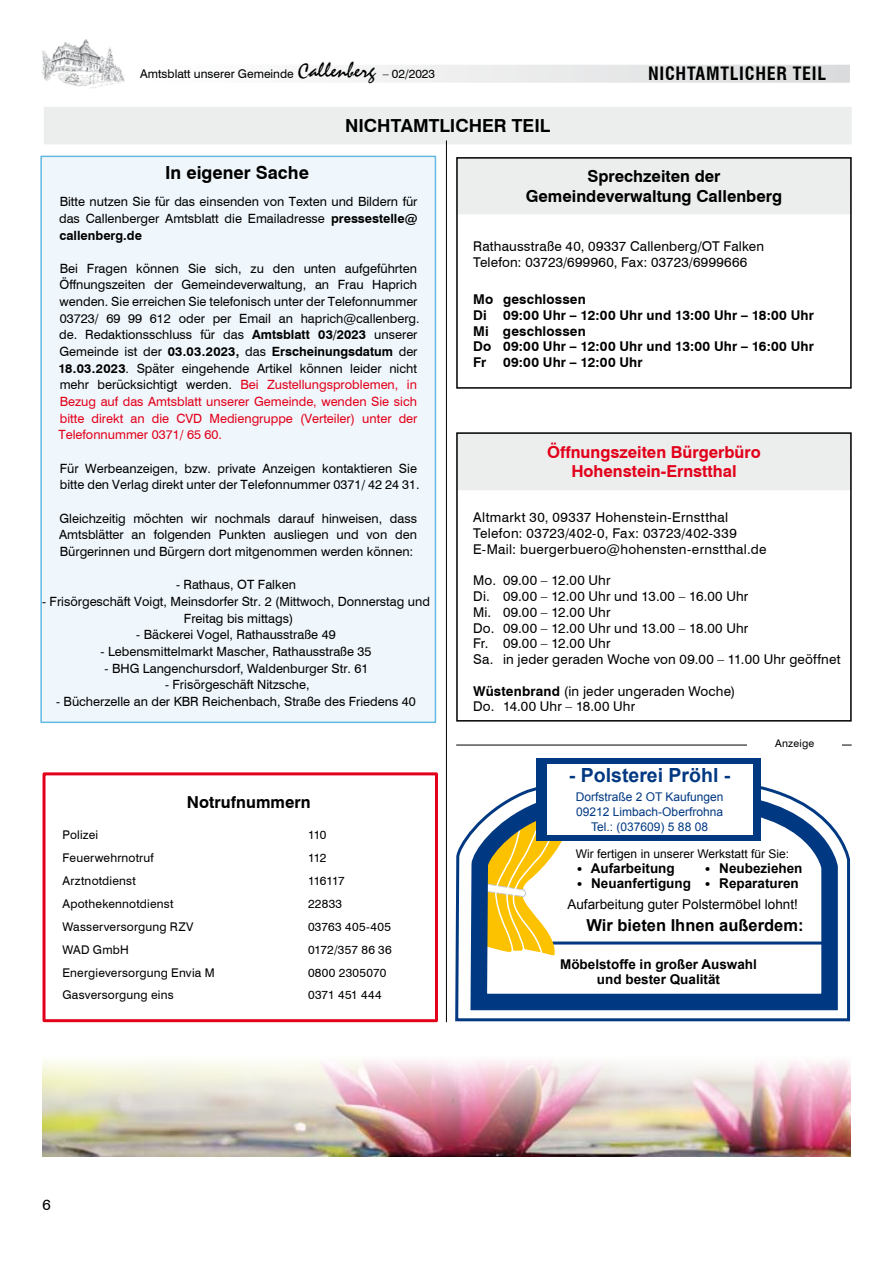
<style>
.page{position:relative;width:893px;height:1263px;background:#fff}
.page>*{position:absolute;margin:0;border:0;box-sizing:border-box;transform-origin:0 0}
.t1{font:700 19.5px "Arial";color:#003882}
.t2{font:700 18px "Swiss 721 BT";color:#000}
.t3{font:700 condensed 18px "Swiss 721 BT";letter-spacing:.04em;color:#000}
.t4{font:700 16.5px/19.8px "Swiss 721 BT";color:#000;text-align:center}
.t5{font:700 16.5px/19.8px "Swiss 721 BT";color:#e2001a;text-align:center}
.t6{font:700 16.5px "Arial";color:#000}
.t7{font:15px "Swiss 721 BT";color:#000}
.t8{font:13.5px/15.8px "Swiss 721 BT";letter-spacing:.015em;color:#000}
.t9{font:700 13.5px/15.8px "Swiss 721 BT";letter-spacing:.01em;color:#000}
.t10{font:700 13.5px/15px "Arial";color:#000;text-align:center}
.t11{font:13.5px/21px "Arial";color:#000;text-align:right}
.t12{font:12.75px/16.6px "Swiss 721 BT";color:#000;text-align:justify}
.t13{font:12px "Swiss 721 BT";letter-spacing:.015em;color:#000}
.t14{font:12px/15px "Arial";color:#003882;text-align:center}
.t15{font:12px "Arial";color:#000}
.t16{font:10.5px "Swiss 721 BT";letter-spacing:.02em;color:#000}
.s1{font-family:"Staccato 222 BT";font-size:21px}
.s2{font-weight:700}
.s3{color:#e2001a}
.s4{font-family:"Papyrus";font-weight:400}
.s5{font-family:"Papyrus"}
</style>
<div class="page">
<img style="left:42px;top:39px;width:83px;height:49px">
<div style="left:140px;top:65px;width:720px;height:18px;background:linear-gradient(to right,#fff,#dadbdc)"></div>
<div style="left:850px;top:52px;width:43px;height:54px;background:#fff"></div>
<div style="left:43px;top:772px;width:395px;height:250px;border:3px solid #e2001a"></div>
<hr style="left:456px;top:745px;width:396px;height:1px;background:#000">
<div style="left:747px;top:739px;width:95px;height:17px;background:#fff"></div>
<div style="left:44px;top:107px;width:808px;height:37px;background:#eceded"></div>
<div style="left:41px;top:156px;width:394px;height:566px;background:#f0f7fc"></div>
<div style="left:40px;top:156px;width:396px;height:567px;border:2px solid #64b9e4"></div>
<div style="left:456px;top:433px;width:396px;height:37px;background:#eceded"></div>
<div style="left:456px;top:453px;width:396px;height:37px;background:#eceded"></div>
<div style="left:456px;top:432px;width:396px;height:289px;border:2px solid #000"></div>
<div style="left:456px;top:157px;width:396px;height:37px;background:#eceded"></div>
<div style="left:456px;top:177px;width:396px;height:37px;background:#eceded"></div>
<div style="left:456px;top:157px;width:396px;height:232px;border:2px solid #000"></div>
<hr style="left:446px;top:140px;width:1px;height:882px;background:#000">
<img style="left:42px;top:1060px;width:808px;height:97px">
<svg style="left:456px;top:843px;width:395px;height:178px"></svg>
<svg style="left:462px;top:786px;width:384px;height:232px"></svg>
<div style="left:536px;top:758px;width:225px;height:83px;background:#003882"></div>
<div style="left:547px;top:764px;width:205px;height:70px;background:#fff"></div>
<p class="t13" style="left:140px;top:67px;width:296px">Amtsblatt unserer Gemeinde <span class="s1">Callenberg</span> – 02/2023</p>
<h2 class="t3" style="left:648px;top:63px;width:180px">NICHTAMTLICHER TEIL</h2>
<h2 class="t2" style="left:345px;top:114px;width:13px">nichtamtlicher</h2>
<h2 class="t2" style="left:512px;top:114px;width:11px">teil</h2>
<h2 class="t2" style="left:165px;top:162px;width:145px">In eigener Sache</h2>
<p class="t12" style="left:59px;top:193px;width:360px">Bitte nutzen Sie für das einsenden von Texten und Bildern für das Callenberger Amtsblatt die Emailadresse <span class="s2">pressestelle@ callenberg.de</span></p>
<p class="t12" style="left:58px;top:260px;width:363px;text-align:left">Bei Fragen können Sie sich, zu den unten aufgeführten Öffnungszeiten der Gemeindeverwaltung, an Frau Haprich wenden. Sie erreichen Sie telefonisch unter der Telefonnummer 03723/ 69 99 612 oder per Email an haprich@callenberg. de. Redaktionsschluss für das <span class="s2">Amtsblatt 03/2023</span> unserer Gemeinde ist der <span class="s2">03.03.2023,</span> das <span class="s2">Erscheinungsdatum</span> der <span class="s2">18.03.2023</span>. Später eingehende Artikel können leider nicht mehr berücksichtigt werden. <span class="s3">Bei Zustellungsproblemen, in Bezug auf das Amtsblatt unserer Gemeinde, wenden Sie sich bitte direkt an die CVD Mediengruppe (Verteiler) unter der Telefonnummer 0371/ 65 60.</span></p>
<p class="t12" style="left:60px;top:460px;width:361px">Für Werbeanzeigen, bzw. private Anzeigen kontaktieren Sie bitte den Verlag direkt unter der Telefonnummer 0371/ 42 24 31.</p>
<p class="t12" style="left:59px;top:510px;width:359px">Gleichzeitig möchten wir nochmals darauf hinweisen, dass Amtsblätter an folgenden Punkten ausliegen und von den Bürgerinnen und Bürgern dort mitgenommen werden können:</p>
<p class="t12" style="left:176px;top:576px;width:121px">- Rathaus, OT Falken</p>
<p class="t12" style="left:42px;top:593px;width:389px;text-align:center">- Frisörgeschäft Voigt, Meinsdorfer Str. 2 (Mittwoch, Donnerstag und<br>Freitag bis mittags)</p>
<p class="t12" style="left:136px;top:626px;width:201px">- Bäckerei Vogel, Rathausstraße 49</p>
<p class="t12" style="left:101px;top:643px;width:273px">- Lebensmittelmarkt Mascher, Rathausstraße 35</p>
<p class="t12" style="left:105px;top:659px;width:266px">- BHG Langenchursdorf, Waldenburger Str. 61</p>
<p class="t12" style="left:165px;top:676px;width:146px">- Frisörgeschäft Nitzsche,</p>
<p class="t12" style="left:56px;top:693px;width:361px">- Bücherzelle an der KBR Reichenbach, Straße des Friedens 40</p>
<p class="t4" style="left:187px;top:792px;width:125px">Notrufnummern</p>
<p class="t13" style="left:63px;top:827px;width:37px">Polizei</p>
<p class="t13" style="left:308px;top:827px;width:20px">110</p>
<p class="t13" style="left:63px;top:850px;width:93px">Feuerwehrnotruf</p>
<p class="t13" style="left:308px;top:850px;width:20px">112</p>
<p class="t13" style="left:63px;top:873px;width:75px">Arztnotdienst</p>
<p class="t13" style="left:308px;top:873px;width:38px">116117</p>
<p class="t13" style="left:63px;top:896px;width:113px">Apothekennotdienst</p>
<p class="t13" style="left:308px;top:896px;width:36px">22833</p>
<p class="t13" style="left:63px;top:919px;width:132px">Wasserversorgung RZV</p>
<p class="t13" style="left:308px;top:919px;width:84px">03763 405-405</p>
<p class="t13" style="left:63px;top:942px;width:68px">WAD GmbH</p>
<p class="t13" style="left:308px;top:942px;width:85px">0172/357 86 36</p>
<p class="t13" style="left:63px;top:965px;width:154px">Energieversorgung Envia M</p>
<p class="t13" style="left:308px;top:965px;width:80px">0800 2305070</p>
<p class="t13" style="left:63px;top:988px;width:113px">Gasversorgung eins</p>
<p class="t13" style="left:308px;top:988px;width:75px">0371 451 444</p>
<p class="t4" style="left:526px;top:166px;width:258px">Sprechzeiten der<br>Gemeindeverwaltung Callenberg</p>
<p class="t8" style="left:473px;top:238px;width:292px">Rathausstraße 40, 09337 Callenberg/OT Falken<br>Telefon: 03723/699960, Fax: 03723/6999666</p>
<p class="t9" style="left:473px;top:291px;width:342px">Mo geschlossen<br>Di 09:00 Uhr – 12:00 Uhr und 13:00 Uhr – 18:00 Uhr<br>Mi geschlossen<br>Do 09:00 Uhr – 12:00 Uhr und 13:00 Uhr – 16:00 Uhr<br>Fr 09:00 Uhr – 12:00 Uhr</p>
<p class="t5" style="left:547px;top:442px;width:215px">Öffnungszeiten Bürgerbüro<br>Hohenstein-Ernstthal</p>
<p class="t8" style="left:473px;top:510px;width:295px">Altmarkt 30, 09337 Hohenstein-Ernstthal<br>Telefon: 03723/402-0, Fax: 03723/402-339<br>E-Mail: buergerbuero@hohensten-ernstthal.de</p>
<p class="t8" style="left:473px;top:573px;width:369px">Mo. 09.00 – 12.00 Uhr<br>Di. 09.00 – 12.00 Uhr und 13.00 – 16.00 Uhr<br>Mi. 09.00 – 12.00 Uhr<br>Do. 09.00 – 12.00 Uhr und 13.00 – 18.00 Uhr<br>Fr. 09.00 – 12.00 Uhr<br>Sa. in jeder geraden Woche von 09.00 – 11.00 Uhr geöffnet</p>
<p class="t8" style="left:473px;top:683px;width:264px"><span class="s2">Wüstenbrand</span> (in jeder ungeraden Woche)<br>Do. 14.00 Uhr – 18.00 Uhr</p>
<p class="t16" style="left:775px;top:737px;width:41px">Anzeige</p>
<h1 class="t1" style="left:569px;top:762px;width:163px">- Polsterei Pröhl -</h1>
<p class="t14" style="left:576px;top:789px;width:149px">Dorfstraße 2 OT Kaufungen<br>09212 Limbach-Oberfrohna<br>Tel.: (037609) 5 88 08</p>
<p class="t15" style="left:576px;top:846px;width:215px">Wir fertigen in unserer Werkstatt für Sie:</p>
<p class="t10" style="left:576px;top:861px;width:100px"><span class="s4">•</span> Aufarbeitung</p>
<p class="t10" style="left:704px;top:861px;width:100px"><span class="s4">•</span> Neubeziehen</p>
<p class="t11" style="left:567px;top:873px;width:233px"><span class="s5">•</span> <span class="s2">Neuanfertigung</span> <span class="s5">•</span> <span class="s2">Reparaturen<br></span>Aufarbeitung guter Polstermöbel lohnt!</p>
<p class="t6" style="left:586px;top:914px;width:219px">Wir bieten Ihnen außerdem:</p>
<p class="t10" style="left:560px;top:958px;width:198px">Möbelstoffe in großer Auswahl und bester Qualität</p>
<p class="t7" style="left:43px;top:1196px;width:10px">6</p>
</div>
